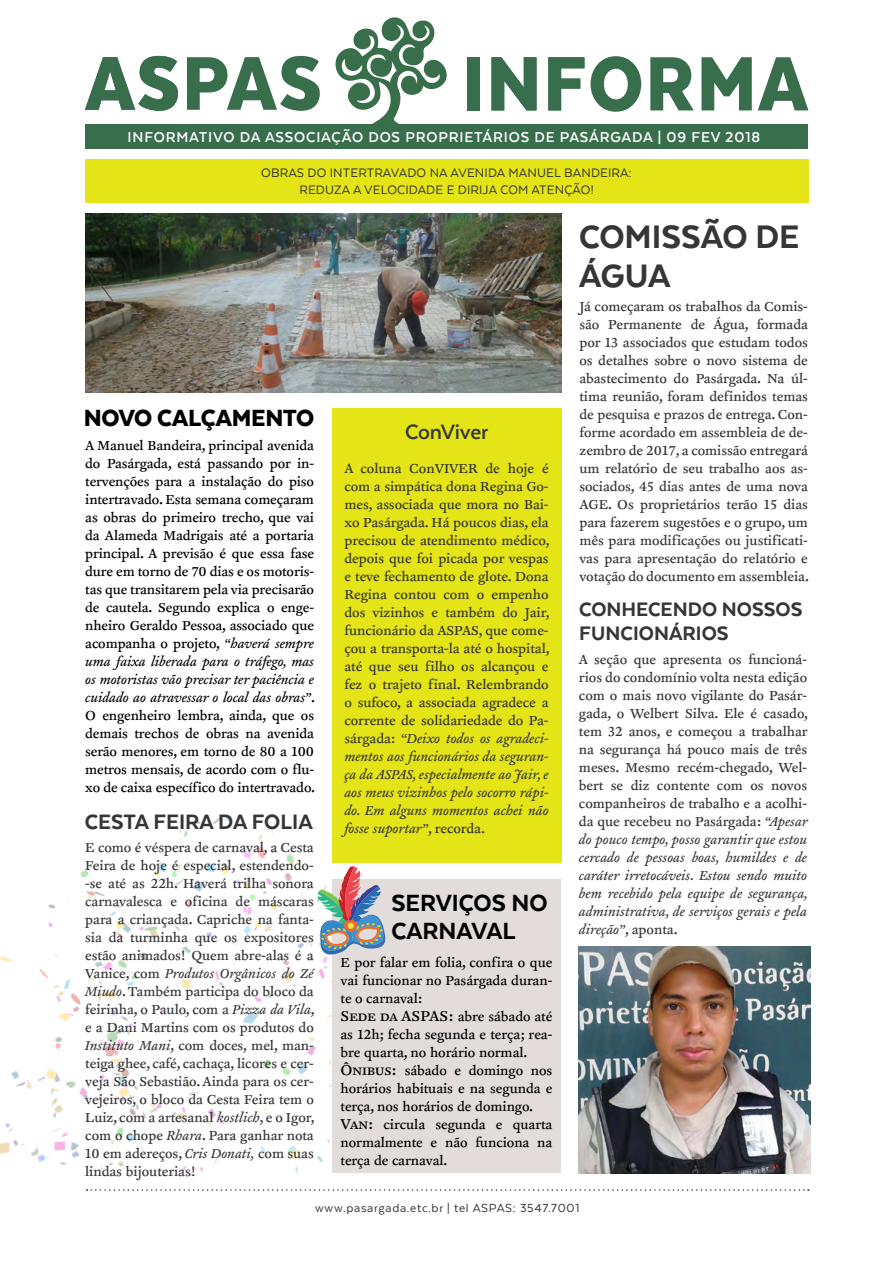
<style>
.page{position:relative;width:893px;height:1263px;background:#fff}
.page>*{position:absolute;margin:0;border:0;box-sizing:border-box;transform-origin:0 0}
.t1{font:900 88.65px "Texta Narrow";letter-spacing:.025em;color:#386e4b}
.t2{font:900 87.75px "Texta Narrow";letter-spacing:.025em;color:#386e4b}
.t3{font:800 37.5px/39px "Texta";color:#363639}
.t4{font:800 27px/28.5px "Texta";color:#000}
.t5{font:900 27px "Texta";letter-spacing:-.01em;color:#000}
.t6{font:800 24px "Texta";color:#363639}
.t7{font:700 24px "Texta";letter-spacing:-.01em;color:#363639}
.t8{font:800 22.5px/24px "Texta";color:#363639}
.t9{font:700 16.5px "Texta";letter-spacing:.05em;color:#fff}
.t10{font:15px/18px "Clifford Nine Roman LF";color:#363639;text-align:justify}
.t11{font:15px/18px "Clifford Nine Roman LF";color:#000;text-align:justify}
.t12{font:italic 15px/18px "Clifford Nine";color:#363639;text-align:justify}
.t13{font:italic 15px/18px "Clifford Nine";letter-spacing:-.005em;color:#000;text-align:justify}
.t14{font:14.25px/17.1px "Texta";letter-spacing:.01em;color:#363639;text-align:center}
.t15{font:13.5px "Texta";letter-spacing:.05em;color:#363639}
.s1{font-family:"Clifford Nine";font-style:italic}
.s2{font-family:"Clifford Nine Roman LF";font-style:normal}
.s3{font-family:"Clifford Six Caps"}
</style>
<div class="page">
<img style="left:0;top:815px;width:476px;height:360px">
<div style="left:332px;top:879px;width:229px;height:294px;background:#e2dddb"></div>
<svg style="left:87px;top:1189px;width:722px;height:2px"></svg>
<img style="left:579px;top:947px;width:232px;height:226px">
<div style="left:332px;top:408px;width:229px;height:454px;background:#e4e417"></div>
<img style="left:317px;top:866px;width:70px;height:89px">
<img style="left:85px;top:214px;width:476px;height:178px">
<div style="left:85px;top:159px;width:723px;height:44px;background:#e4e417"></div>
<div style="left:85px;top:124px;width:723px;height:25px;background:#386e4b"></div>
<svg style="left:335px;top:17px;width:112px;height:107px"></svg>
<h2 class="t2" style="left:86px;top:38px;width:237px">ASPAS</h2>
<h1 class="t1" style="left:462px;top:38px;width:347px">INFORMA</h1>
<p class="t9" style="left:128px;top:129px;width:634px">INFORMATIVO DA ASSOCIAÇÃO DOS PROPRIETÁRIOS DE PASÁRGADA | 09 FEV 2018</p>
<p class="t14" style="left:261px;top:164px;width:372px">OBRAS DO INTERTRAVADO NA AVENIDA MANUEL BANDEIRA:<br>REDUZA A VELOCIDADE E DIRIJA COM ATENÇÃO!</p>
<h3 class="t5" style="left:84px;top:404px;width:232px">NOVO CALÇAMENTO</h3>
<p class="t11" style="left:85px;top:437px;width:230px">A Manuel Bandeira, principal avenida do Pasárgada, está passando por in&shy;tervenções para a instalação do piso intertravado. Esta semana começaram as obras do primeiro trecho, que vai da Alameda Madrigais até a portaria principal. A previsão é que essa fase dure em torno de 70 dias e os motoris&shy;tas que transitarem pela via precisarão de cautela. Segundo explica o enge&shy;nheiro Geraldo Pessoa, associado que acompanha o projeto, <span class="s1">“haverá sempre</span></p>
<p class="t13" style="left:85px;top:653px;width:231px">uma faixa liberada para o tráfego, mas os motoristas vão precisar ter paciência e cuidado ao atravessar o local das obras”<span class="s2">.</span></p>
<p class="t11" style="left:85px;top:707px;width:231px">O engenheiro lembra, ainda, que os demais trechos de obras na avenida serão menores, em torno de 80 a 100 metros mensais, de acordo com o flu&shy;xo de caixa específico do intertravado.</p>
<h3 class="t6" style="left:85px;top:809px;width:230px">CESTA FEIRA DA FOLIA</h3>
<p class="t10" style="left:85px;top:839px;width:230px">E como é véspera de carnaval, a Cesta Feira de hoje é especial, estendendo--se até as 22h. Haverá trilha sonora carnavalesca e oficina de máscaras para a criançada. Capriche na fanta&shy;sia da turminha que os expositores estão animados! Quem abre-alas é a</p>
<p class="t12" style="left:85px;top:965px;width:230px"><span class="s2">Vanice, com</span> Produtos Orgânicos do Zé</p>
<p class="t10" style="left:85px;top:983px;width:231px"><span class="s1">Miudo</span>. Também participa do bloco da feirinha, o Paulo, com a <span class="s1">Pizza da Vila</span>, e a Dani Martins com os produtos do <span class="s1">Instituto Mani</span>, com doces, mel, man&shy;teiga ghee, café, cachaça, licores e cer&shy;veja São Sebastião. Ainda para os cer&shy;vejeiros, o bloco da Cesta Feira tem o Luiz, com a artesanal <span class="s1">kostlich</span>, e o Igor, com o chope <span class="s1">Rhara</span>. Para ganhar nota 10 em adereços, <span class="s1">Cris Donati,</span> com suas lindas bijouterias!</p>
<h3 class="t7" style="left:405px;top:420px;width:84px">ConViver</h3>
<p class="t10" style="left:344px;top:460px;width:207px">A coluna ConVIVER de hoje é com a simpática dona Regina Go&shy;mes, associada que mora no Bai&shy;xo Pasárgada. Há poucos dias, ela precisou de atendimento médico, depois que foi picada por vespas e teve fechamento de glote. Dona Regina contou com o empenho dos vizinhos e também do Jair, funcionário da ASPAS, que come&shy;çou a transporta-la até o hospital, até que seu filho os alcançou e fez o trajeto final. Relembrando o sufoco, a associada agradece a corrente de solidariedade do Pa-</p>
<p class="t12" style="left:344px;top:730px;width:206px"><span class="s2">sárgada:</span> “Deixo todos os agradeci&shy;mentos aos funcionários da seguran&shy;ça da ASPAS, especialmente ao Jair, e aos meus vizinhos pelo socorro rápi&shy;do. Em alguns momentos achei não fosse suportar”<span class="s2">, recorda.</span></p>
<h3 class="t4" style="left:391px;top:888px;width:158px">SERVIÇOS NO<br>CARNAVAL</h3>
<p class="t11" style="left:340px;top:954px;width:213px;text-align:left">E por falar em folia, confira o que vai funcionar no Pasárgada duran&shy;te o carnaval:<br><span class="s3">Sede da ASPAS:</span> abre sábado até as 12h; fecha segunda e terça; rea&shy;bre quarta, no horário normal.<br><span class="s3">Ônibus:</span> sábado e domingo nos horários habituais e na segunda e terça, nos horários de domingo.<br><span class="s3">Van:</span> circula segunda e quarta normalmente e não funciona na terça de carnaval.</p>
<h3 class="t3" style="left:579px;top:216px;width:222px">COMISSÃO DE<br>ÁGUA</h3>
<p class="t10" style="left:579px;top:298px;width:231px">Já começaram os trabalhos da Comis&shy;são Permanente de Água, formada por 13 associados que estudam todos os detalhes sobre o novo sistema de abastecimento do Pasárgada. Na úl&shy;tima reunião, foram definidos temas de pesquisa e prazos de entrega. Con&shy;forme acordado em assembleia de de&shy;zembro de 2017, a comissão entregará um relatório de seu trabalho aos as&shy;sociados, 45 dias antes de uma nova AGE. Os proprietários terão 15 dias para fazerem sugestões e o grupo, um mês para modificações ou justificati&shy;vas para apresentação do relatório e votação do documento em assembleia.</p>
<h3 class="t8" style="left:579px;top:597px;width:225px">CONHECENDO NOSSOS<br>FUNCIONÁRIOS</h3>
<p class="t10" style="left:579px;top:651px;width:231px">A seção que apresenta os funcioná&shy;rios do condomínio volta nesta edição com o mais novo vigilante do Pasár&shy;gada, o Welbert Silva. Ele é casado, tem 32 anos, e começou a trabalhar na segurança há pouco mais de três meses. Mesmo recém-chegado, Wel&shy;bert se diz contente com os novos companheiros de trabalho e a acolhi&shy;da que recebeu no Pasárgada: <span class="s1">“Apesar</span></p>
<p class="t12" style="left:579px;top:831px;width:231px">do pouco tempo, posso garantir que estou cercado de pessoas boas, humildes e de caráter irretocáveis. Estou sendo muito bem recebido pela equipe de segurança, administrativa, de serviços gerais e pela direção”<span class="s2">, aponta.</span></p>
<p class="t15" style="left:315px;top:1201px;width:266px">www.pasargada.etc.br | tel ASPAS: 3547.7001</p>
</div>
